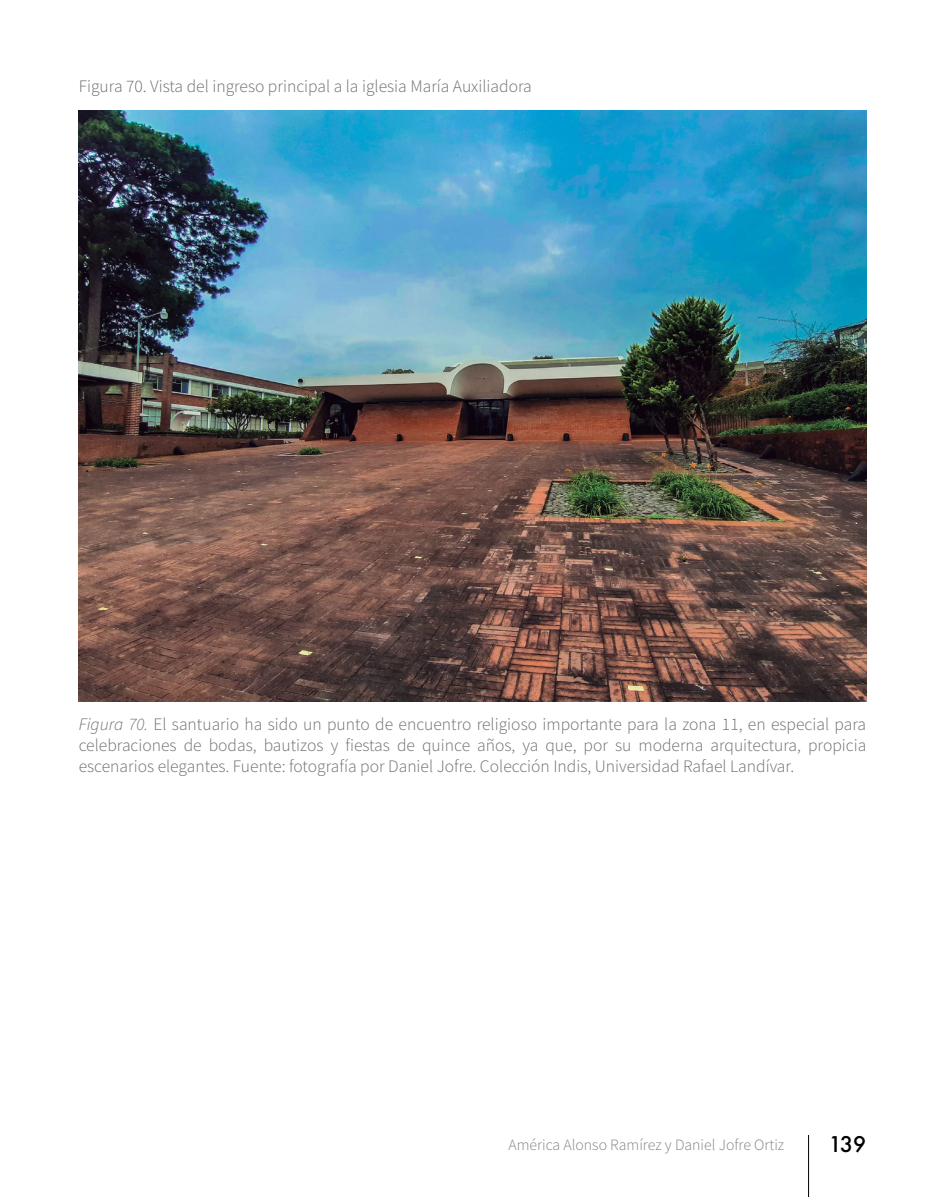
<style>
.page{position:relative;width:945px;height:1197px;background:#fff}
.page>*{position:absolute;margin:0;border:0;box-sizing:border-box;transform-origin:0 0}
.t1{font:500 21px "Futura";color:#000}
.t2{font:300 17.5px/21px "Source Sans Pro";color:#6d6e71;text-align:justify}
.t3{font:300 15.75px "Source Sans Pro";color:#808285}
.s1{font-style:italic}
</style>
<div class="page">
<hr style="left:808px;top:1135px;width:1px;height:62px;background:#000">
<img style="left:79px;top:111px;width:787px;height:591px">
<p class="t2" style="left:79px;top:76px;width:455px">Figura 70. Vista del ingreso principal a la iglesia María Auxiliadora</p>
<p class="t2" style="left:79px;top:714px;width:789px"><span class="s1">Figura 70.</span> El santuario ha sido un punto de encuentro religioso importante para la zona 11, en especial para celebraciones de bodas, bautizos y fiestas de quince años, ya que, por su moderna arquitectura, propicia escenarios elegantes. Fuente: fotografía por Daniel Jofre. Colección Indis, Universidad Rafael Landívar.</p>
<p class="t3" style="left:508px;top:1135px;width:277px">América Alonso Ramírez y Daniel Jofre Ortiz</p>
<p class="t1" style="left:829px;top:1130px;width:39px">139</p>
</div>
